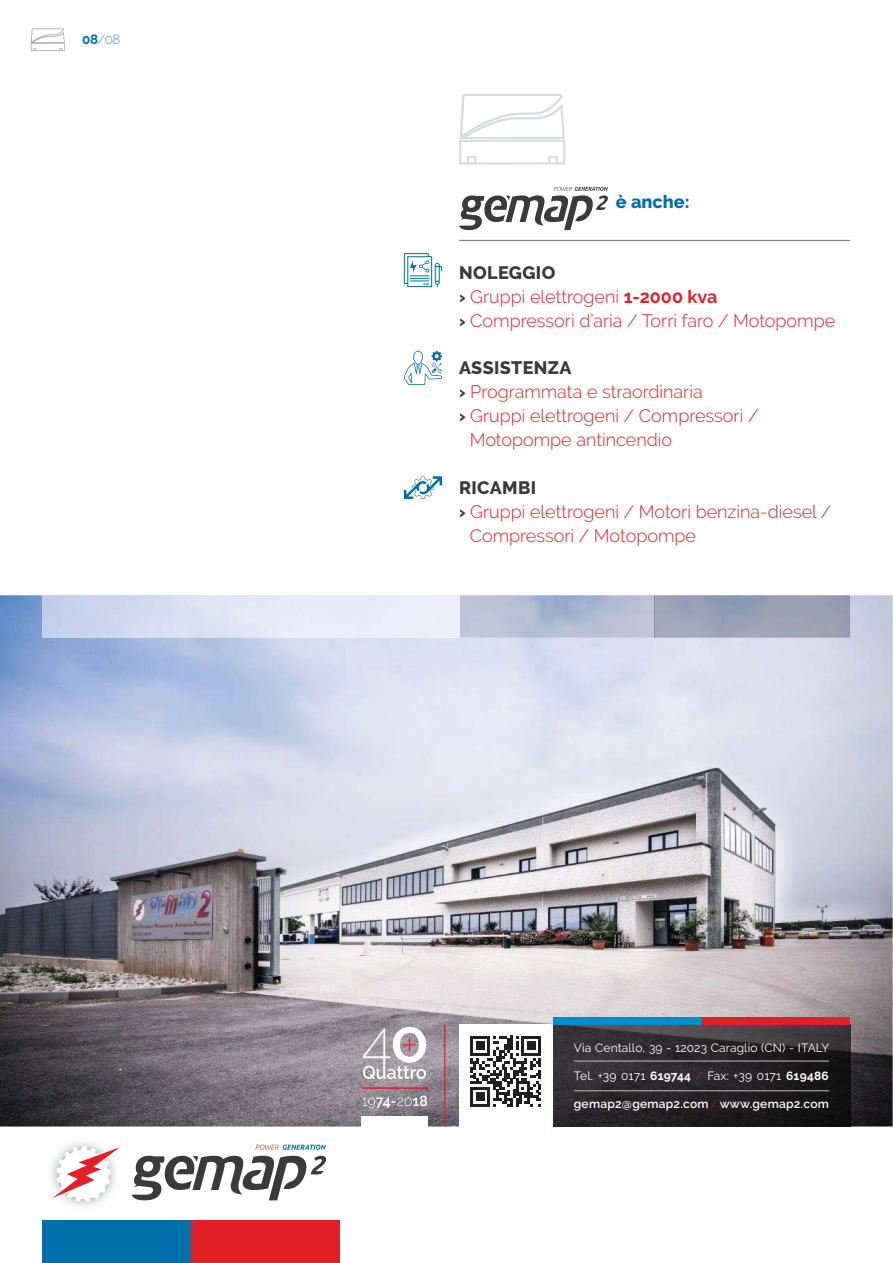
<style>
.page{position:relative;width:893px;height:1263px;background:#fff}
.page>*{position:absolute;margin:0;border:0;box-sizing:border-box;transform-origin:0 0}
.t1{font:300 18px/24px "Raleway";color:#e21e26}
.t2{font:800 18px "Raleway";letter-spacing:.02em;color:#3a393b}
.t3{font:800 18px "Raleway";color:#0070a8}
.t4{font:200 13.5px "Raleway";color:#0070a8}
.t5{font:12px "Raleway";letter-spacing:.01em;color:#fff}
.t6{font:600 12px "Raleway";letter-spacing:.02em;color:#fff}
.s1{font-weight:700}
.s2{font-weight:800;color:#3a393b}
.s3{font-weight:300;color:#d21d4d}
</style>
<div class="page">
<img style="left:0;top:595px;width:893px;height:532px">
<div style="left:191px;top:1220px;width:149px;height:43px;background:#e21e26"></div>
<div style="left:43px;top:1220px;width:148px;height:43px;background:#0070a8"></div>
<img style="left:553px;top:1025px;width:297px;height:102px">
<hr style="left:574px;top:1090px;width:255px;height:1px;background:#bbbdbf">
<hr style="left:574px;top:1061px;width:255px;height:1px;background:#bbbdbf">
<div style="left:701px;top:1017px;width:149px;height:8px;background:#e31e2a"></div>
<div style="left:553px;top:1017px;width:148px;height:8px;background:#008ec6"></div>
<div style="left:361px;top:1116px;width:67px;height:13px;background:#fff"></div>
<hr style="left:444px;top:1025px;width:1px;height:102px;background:#e31e2a">
<img style="left:43px;top:595px;width:807px;height:43px">
<img style="left:655px;top:595px;width:1px;height:43px">
<hr style="left:459px;top:240px;width:391px;height:1px;background:#6d6f71">
<svg style="left:132px;top:1145px;width:194px;height:55px"></svg>
<svg style="left:48px;top:1145px;width:72px;height:58px"></svg>
<div style="left:459px;top:1025px;width:94px;height:106px;background:#fff"></div>
<svg style="left:470px;top:1036px;width:71px;height:71px"></svg>
<svg style="left:362px;top:1096px;width:65px;height:12px"></svg>
<hr style="left:361px;top:1087px;width:67px;height:2px;background:#e31e2a">
<svg style="left:363px;top:1027px;width:63px;height:52px"></svg>
<svg style="left:459px;top:187px;width:149px;height:43px"></svg>
<svg style="left:404px;top:476px;width:38px;height:23px"></svg>
<svg style="left:404px;top:351px;width:38px;height:34px"></svg>
<svg style="left:404px;top:253px;width:38px;height:34px"></svg>
<svg style="left:459px;top:94px;width:106px;height:71px"></svg>
<svg style="left:31px;top:28px;width:34px;height:23px"></svg>
<p class="t4" style="left:82px;top:31px;width:40px"><span class="s1">08</span>/08</p>
<p class="t3" style="left:616px;top:192px;width:75px">è anche:</p>
<p class="t1" style="left:459px;top:260px;width:378px"><span class="s2">NOLEGGIO<br>›</span> Gruppi elettrogeni <span class="s1">1-2000 kva<br></span><span class="s2">›</span> Compressori d’aria / Torri faro / Motopompe</p>
<p class="t2" style="left:459px;top:358px;width:114px">ASSISTENZA</p>
<p class="t1" style="left:459px;top:380px;width:245px"><span class="s2">›</span> Programmata e straordinaria</p>
<p class="t1" style="left:459px;top:404px;width:301px"><span class="s2">›</span> Gruppi elettrogeni / Compressori /</p>
<p class="t1" style="left:470px;top:428px;width:204px">Motopompe antincendio</p>
<p class="t2" style="left:459px;top:478px;width:79px">RICAMBI</p>
<p class="t1" style="left:459px;top:500px;width:374px"><span class="s2">›</span> Gruppi elettrogeni / Motori benzina-diesel /</p>
<p class="t1" style="left:470px;top:524px;width:228px">Compressori / Motopompe</p>
<p class="t5" style="left:574px;top:1040px;width:257px">Via Centallo, 39 - 12023 Caraglio (CN) - ITALY</p>
<p class="t5" style="left:574px;top:1069px;width:257px">Tel. +39 0171 <span class="s1">619744</span> <span class="s3">/</span> Fax: +39 0171 <span class="s1">619486</span></p>
<p class="t6" style="left:574px;top:1097px;width:257px">gemap2@gemap2.com <span class="s3">/</span> www.gemap2.com</p>
</div>
